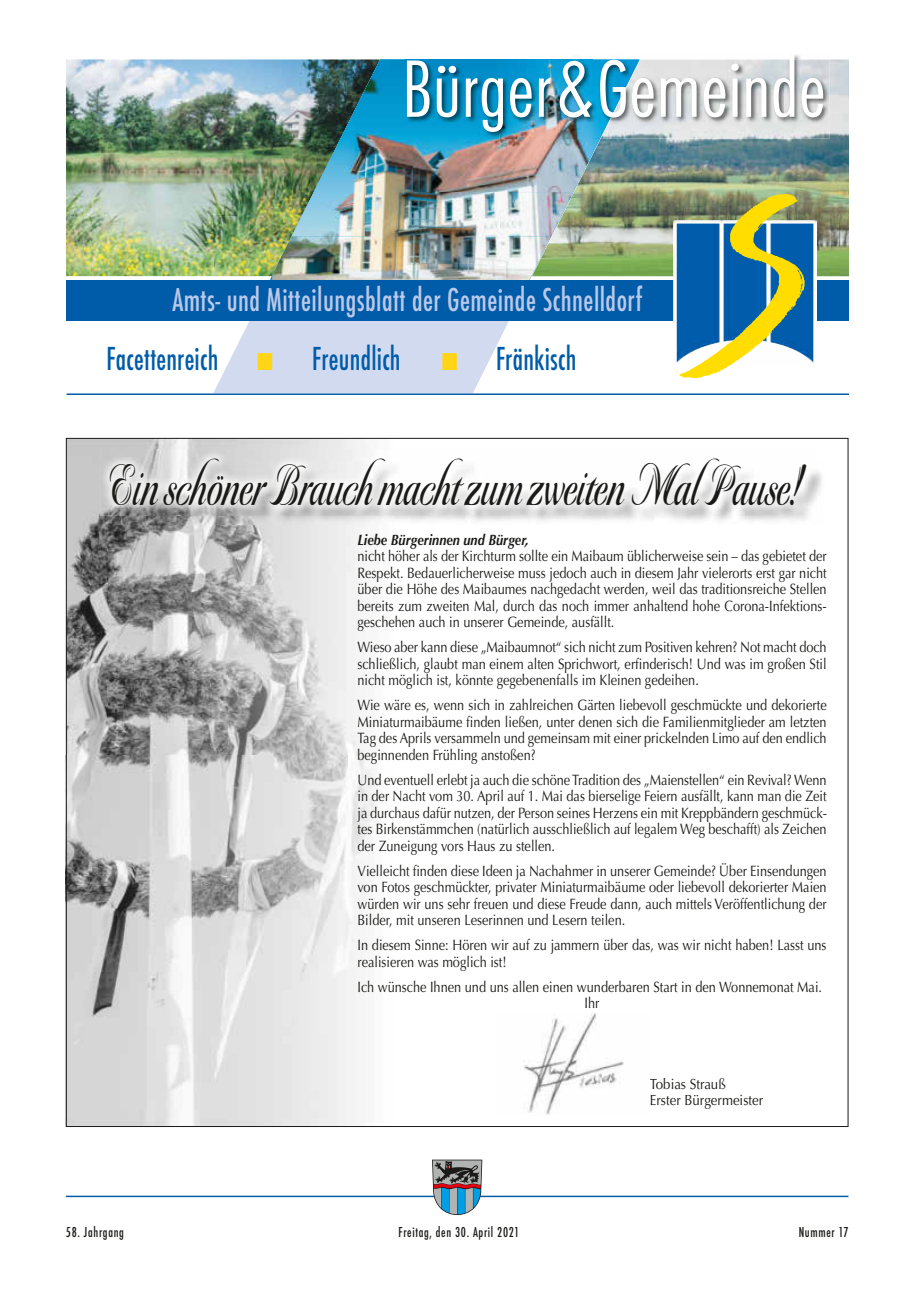
<style>
.page{position:relative;width:915px;height:1297px;background:#fff}
.page>*{position:absolute;margin:0;border:0;box-sizing:border-box;transform-origin:0 0}
.t1{font:300 condensed 84.3px "Futura T";color:#fff}
.t2{font:51.3px "Beurre";color:#1a1a18;scale:.67 1}
.t3{font:500 condensed 34.65px "Futura T";letter-spacing:.01em;color:#005ca9;scale:.86 1}
.t4{font:500 condensed 34.5px "Futura T";letter-spacing:.015em;color:#bcc8e8;scale:.88 1}
.t5{font:15px/16.5px "Optima LT Std";color:#1a1a18;text-align:justify;scale:.85 1}
.t6{font:500 condensed 15px "Futura T";letter-spacing:.05em;color:#1a1a18;scale:.9 1}
.t7{font:italic 700 15px "Optima LT Std";color:#1a1a18;scale:.85 1}
.t8{font:14.7px/16.2px "Optima LT Std";color:#1a1a18;scale:.9 1}
.s1{color:#ffd515}
</style>
<div class="page">
<hr style="left:66px;top:1196px;width:782px;height:1px;background:#005ca9">
<svg style="left:432px;top:1160px;width:50px;height:55px;background:#798793"></svg>
<img style="left:66px;top:59px;width:147px;height:217px">
<img style="left:213px;top:59px;width:296px;height:334px">
<img style="left:270px;top:59px;width:369px;height:222px">
<img style="left:336px;top:59px;width:76px;height:89px">
<img style="left:412px;top:138px;width:119px;height:54px">
<img style="left:291px;top:148px;width:74px;height:88px">
<img style="left:365px;top:148px;width:47px;height:133px">
<img style="left:412px;top:192px;width:94px;height:89px">
<img style="left:506px;top:192px;width:25px;height:44px">
<img style="left:272px;top:236px;width:94px;height:45px">
<img style="left:506px;top:236px;width:45px;height:45px">
<img style="left:531px;top:60px;width:317px;height:216px">
<div style="left:66px;top:281px;width:803px;height:40px;background:#005ca9"></div>
<img style="left:673px;top:221px;width:143px;height:142px">
<img style="left:676px;top:224px;width:137px;height:139px">
<img style="left:678px;top:194px;width:131px;height:184px">
<img style="left:639px;top:54px;width:190px;height:6px">
<img style="left:405px;top:59px;width:234px;height:79px">
<img style="left:600px;top:60px;width:229px;height:78px">
<div style="left:848px;top:43px;width:66px;height:335px;background:#fff"></div>
<hr style="left:67px;top:393px;width:781px;height:2px;background:#005ca9">
<img style="left:68px;top:440px;width:311px;height:685px">
<img style="left:112px;top:471px;width:710px;height:53px">
<img style="left:100px;top:449px;width:715px;height:66px">
<img style="left:523px;top:1014px;width:101px;height:100px">
<h1 class="t1" style="left:402px;top:40px;width:425px">Bürger&amp;Gemeinde</h1>
<h3 class="t4" style="left:172px;top:279px;width:535px">Amts- und Mitteilungsblatt der Gemeinde Schnelldorf</h3>
<h3 class="t3" style="left:106px;top:338px;width:548px">Facettenreich <span class="s1">■</span> Freundlich <span class="s1">■</span> Fränkisch</h3>
<h2 class="t2" style="left:107px;top:456px;width:1032px">Ein schöner Brauch macht zum zweiten Mal Pause!</h2>
<p class="t7" style="left:357px;top:531px;width:203px">Liebe Bürgerinnen und Bürger,</p>
<p class="t5" style="left:357px;top:548px;width:553px">nicht höher als der Kirchturm sollte ein Maibaum üblicherweise sein – das gebietet der Respekt. Bedauerlicherweise muss jedoch auch in diesem Jahr vielerorts erst gar nicht über die Höhe des Maibaumes nachgedacht werden, weil das traditionsreiche Stellen bereits zum zweiten Mal, durch das noch immer anhaltend hohe Corona-Infektions&shy;geschehen auch in unserer Gemeinde, ausfällt.</p>
<p class="t5" style="left:357px;top:639px;width:553px">Wieso aber kann diese „Maibaumnot“ sich nicht zum Positiven kehren? Not macht doch schließlich, glaubt man einem alten Sprichwort, erfinderisch! Und was im großen Stil nicht möglich ist, könnte gegebenenfalls im Kleinen gedeihen.</p>
<p class="t5" style="left:357px;top:697px;width:553px">Wie wäre es, wenn sich in zahlreichen Gärten liebevoll geschmückte und dekorierte Miniaturmaibäume finden ließen, unter denen sich die Familienmitglieder am letzten Tag des Aprils versammeln und gemeinsam mit einer prickelnden Limo auf den endlich beginnenden Frühling anstoßen?</p>
<p class="t5" style="left:357px;top:772px;width:553px">Und eventuell erlebt ja auch die schöne Tradition des „Maienstellen“ ein Revival? Wenn in der Nacht vom 30. April auf 1. Mai das bierselige Feiern ausfällt, kann man die Zeit ja durchaus dafür nutzen, der Person seines Herzens ein mit Kreppbändern geschmück&shy;tes Birkenstämmchen (natürlich ausschließlich auf legalem Weg beschafft) als Zeichen der Zuneigung vors Haus zu stellen.</p>
<p class="t5" style="left:357px;top:863px;width:553px">Vielleicht finden diese Ideen ja Nachahmer in unserer Gemeinde? Über Einsendungen von Fotos geschmückter, privater Miniaturmaibäume oder liebevoll dekorierter Maien würden wir uns sehr freuen und diese Freude dann, auch mittels Veröffentlichung der Bilder, mit unseren Leserinnen und Lesern teilen.</p>
<p class="t5" style="left:357px;top:937px;width:553px">In diesem Sinne: Hören wir auf zu jammern über das, was wir nicht haben! Lasst uns realisieren was möglich ist!</p>
<p class="t5" style="left:357px;top:979px;width:548px;text-align:center">Ich wünsche Ihnen und uns allen einen wunderbaren Start in den Wonnemonat Mai.<br>Ihr</p>
<p class="t8" style="left:649px;top:1076px;width:127px">Tobias Strauß<br>Erster Bürgermeister</p>
<p class="t6" style="left:66px;top:1224px;width:66px">58. Jahrgang</p>
<p class="t6" style="left:398px;top:1224px;width:136px">Freitag, den 30. April 2021</p>
<p class="t6" style="left:798px;top:1224px;width:57px">Nummer 17</p>
</div>
